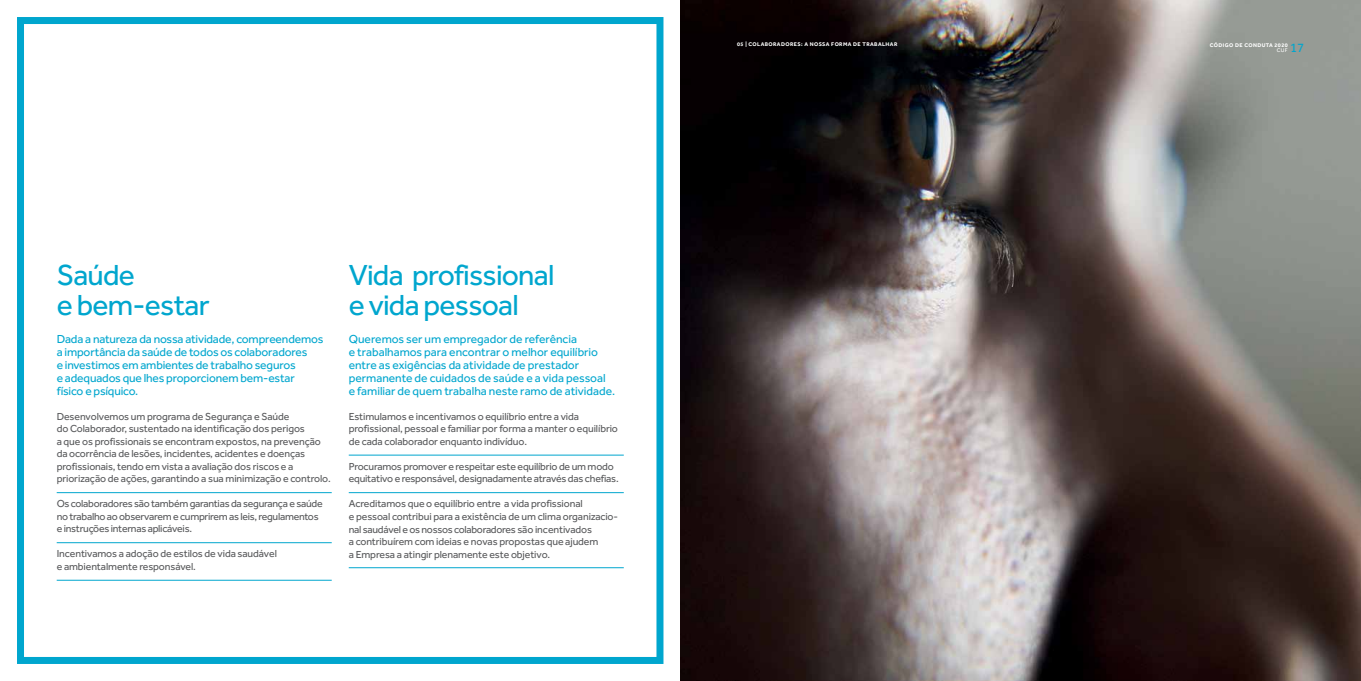
<style>
.page{position:relative;width:1361px;height:681px;background:#fff}
.page>*{position:absolute;margin:0;border:0;box-sizing:border-box;transform-origin:0 0}
.t1{font:30px/30px "Effra";letter-spacing:-.025em;color:#00a6ce}
.t2{font:13px "Effra";color:#00a6ce}
.t3{font:12px/13px "Effra";letter-spacing:-.01em;color:#00a6ce}
.t4{font:10.5px/12.5px "Effra";letter-spacing:-.01em;color:#58595b}
.t5{font:700 5.5px "Effra";letter-spacing:.07em;color:#fff}
.t6{font:5.5px "Effra";color:#fff}
</style>
<div class="page">
<img style="left:680px;top:0;width:681px;height:680px">
<hr style="left:349px;top:454px;width:275px;height:1px;background:#00a6ce">
<hr style="left:349px;top:492px;width:275px;height:1px;background:#00a6ce">
<hr style="left:349px;top:567px;width:275px;height:1px;background:#00a6ce">
<hr style="left:57px;top:492px;width:275px;height:1px;background:#00a6ce">
<hr style="left:57px;top:542px;width:275px;height:1px;background:#00a6ce">
<hr style="left:57px;top:579px;width:275px;height:1px;background:#00a6ce">
<div style="left:17px;top:17px;width:646px;height:646px;border:7px solid #00a6ce"></div>
<h1 class="t1" style="left:57px;top:259px;width:154px">Saúde<br>e bem-estar</h1>
<p class="t3" style="left:57px;top:332px;width:268px">Dada a natureza da nossa atividade, compreendemos a importância da saúde de todos os colaboradores<br>e investimos em ambientes de trabalho seguros<br>e adequados que lhes proporcionem bem-estar físico e psíquico.</p>
<p class="t4" style="left:57px;top:410px;width:275px">Desenvolvemos um programa de Segurança e Saúde<br>do Colaborador, sustentado na identificação dos perigos<br>a que os profissionais se encontram expostos, na prevenção da ocorrência de lesões, incidentes, acidentes e doenças profissionais, tendo em vista a avaliação dos riscos e a priorização de ações, garantindo a sua minimização e controlo.</p>
<p class="t4" style="left:57px;top:497px;width:267px">Os colaboradores são também garantias da segurança e saúde no trabalho ao observarem e cumprirem as leis, regulamentos e instruções internas aplicáveis.</p>
<p class="t4" style="left:57px;top:547px;width:222px">Incentivamos a adoção de estilos de vida saudável e ambientalmente responsável.</p>
<h1 class="t1" style="left:349px;top:259px;width:207px">Vida profissional e vida pessoal</h1>
<p class="t3" style="left:349px;top:332px;width:268px">Queremos ser um empregador de referência<br>e trabalhamos para encontrar o melhor equilíbrio entre as exigências da atividade de prestador permanente de cuidados de saúde e a vida pessoal<br>e familiar de quem trabalha neste ramo de atividade.</p>
<p class="t4" style="left:349px;top:410px;width:271px">Estimulamos e incentivamos o equilíbrio entre a vida profissional, pessoal e familiar por forma a manter o equilíbrio de cada colaborador enquanto indivíduo.</p>
<p class="t4" style="left:349px;top:460px;width:271px">Procuramos promover e respeitar este equilíbrio de um modo equitativo e responsável, designadamente através das chefias.</p>
<p class="t4" style="left:349px;top:497px;width:271px">Acreditamos que o equilíbrio entre a vida profissional<br>e pessoal contribui para a existência de um clima organizacio&shy;nal saudável e os nossos colaboradores são incentivados<br>a contribuírem com ideias e novas propostas que ajudem<br>a Empresa a atingir plenamente este objetivo.</p>
<p class="t5" style="left:737px;top:41px;width:162px">05 | COLABORADORES: A NOSSA FORMA DE TRABALHAR</p>
<p class="t5" style="left:1210px;top:41px;width:79px">CÓDIGO DE CONDUTA 2020</p>
<p class="t6" style="left:1276px;top:47px;width:13px">CUF</p>
<p class="t2" style="left:1290px;top:40px;width:16px">17</p>
</div>
